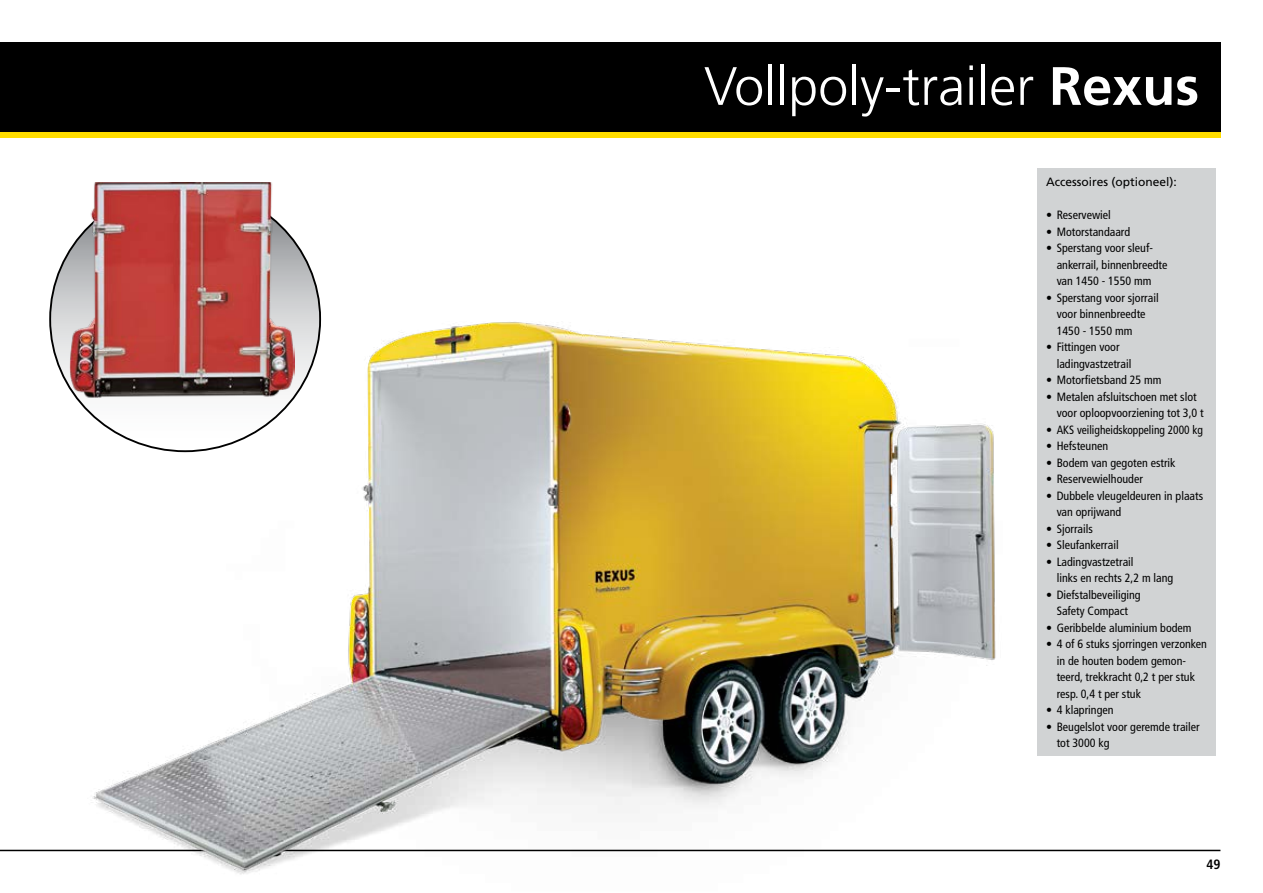
<style>
.page{position:relative;width:1263px;height:893px;background:#fff}
.page>*{position:absolute;margin:0;border:0;box-sizing:border-box;transform-origin:0 0}
.t1{font:300 54px "Frutiger LT";color:#fff}
.t2{font:700 condensed 13.5px "Frutiger LT";color:#000}
.t3{font:condensed 12px/16.5px "Frutiger LT";color:#000}
.t4{font:condensed 12px "Frutiger LT";color:#000;scale:.95 1}
.t5{font:12px "Frutiger LT";color:#000}
.s1{font-weight:700}
.s2{font-stretch:normal}
</style>
<div class="page">
<div style="left:0;top:43px;width:1220px;height:89px;background:#000"></div>
<div style="left:0;top:132px;width:1220px;height:6px;background:#fd0"></div>
<hr style="left:0;top:850px;width:1220px;height:1px;background:#000">
<img style="left:70px;top:304px;width:944px;height:571px">
<div style="left:1037px;top:169px;width:179px;height:587px;background:#d1d3d4"></div>
<svg style="left:50px;top:239px;width:270px;height:212px"></svg>
<img style="left:70px;top:182px;width:224px;height:248px">
<h1 class="t1" style="left:704px;top:56px;width:496px">Vollpoly-trailer <span class="s1">Rexus</span></h1>
<p class="t5" style="left:1046px;top:175px;width:132px">Accessoires (optioneel):</p>
<p class="t3" style="left:1046px;top:207px;width:66px"><span class="s2">•</span> Reservewiel</p>
<p class="t3" style="left:1046px;top:223px;width:86px"><span class="s2">•</span> Motorstandaard</p>
<p class="t3" style="left:1057px;top:240px;width:112px;text-indent:-11px"><span class="s2">•</span> Sperstang voor sleuf&shy;ankerrail, binnenbreedte van 1450 - 1550 mm</p>
<p class="t3" style="left:1057px;top:289px;width:103px;text-indent:-11px"><span class="s2">•</span> Sperstang voor sjorrail voor binnenbreedte<br>1450 - 1550 mm</p>
<p class="t3" style="left:1057px;top:339px;width:76px;text-indent:-11px"><span class="s2">•</span> Fittingen voor ladingvastzetrail</p>
<p class="t3" style="left:1046px;top:372px;width:117px"><span class="s2">•</span> Motorfietsband 25 mm</p>
<p class="t3" style="left:1057px;top:388px;width:149px;text-indent:-11px"><span class="s2">•</span> Metalen afsluitschoen met slot voor oploopvoorziening tot 3,0 t</p>
<p class="t4" style="left:1046px;top:423px;width:167px"><span class="s2">•</span> AKS veiligheidskoppeling 2000 kg</p>
<p class="t3" style="left:1046px;top:438px;width:64px"><span class="s2">•</span> Hefsteunen</p>
<p class="t3" style="left:1046px;top:454px;width:131px"><span class="s2">•</span> Bodem van gegoten estrik</p>
<p class="t3" style="left:1046px;top:471px;width:98px"><span class="s2">•</span> Reservewielhouder</p>
<p class="t3" style="left:1057px;top:487px;width:148px;text-indent:-11px"><span class="s2">•</span> Dubbele vleugeldeuren in plaats van oprijwand</p>
<p class="t3" style="left:1046px;top:520px;width:48px"><span class="s2">•</span> Sjorrails</p>
<p class="t3" style="left:1046px;top:537px;width:74px"><span class="s2">•</span> Sleufankerrail</p>
<p class="t3" style="left:1057px;top:553px;width:118px;text-indent:-11px"><span class="s2">•</span> Ladingvastzetrail<br>links en rechts 2,2 m lang</p>
<p class="t3" style="left:1046px;top:586px;width:96px;text-align:center"><span class="s2">•</span> Diefstalbeveiliging<br>Safety Compact</p>
<p class="t3" style="left:1046px;top:619px;width:147px"><span class="s2">•</span> Geribbelde aluminium bodem</p>
<p class="t3" style="left:1057px;top:636px;width:152px;text-indent:-11px"><span class="s2">•</span> 4 of 6 stuks sjorringen verzonken in de houten bodem gemon&shy;teerd, trekkracht 0,2 t per stuk resp. 0,4 t per stuk</p>
<p class="t3" style="left:1046px;top:702px;width:69px"><span class="s2">•</span> 4 klapringen</p>
<p class="t3" style="left:1057px;top:718px;width:145px;text-indent:-11px"><span class="s2">•</span> Beugelslot voor geremde trailer tot 3000 kg</p>
<p class="t2" style="left:1206px;top:856px;width:16px">49</p>
</div>
